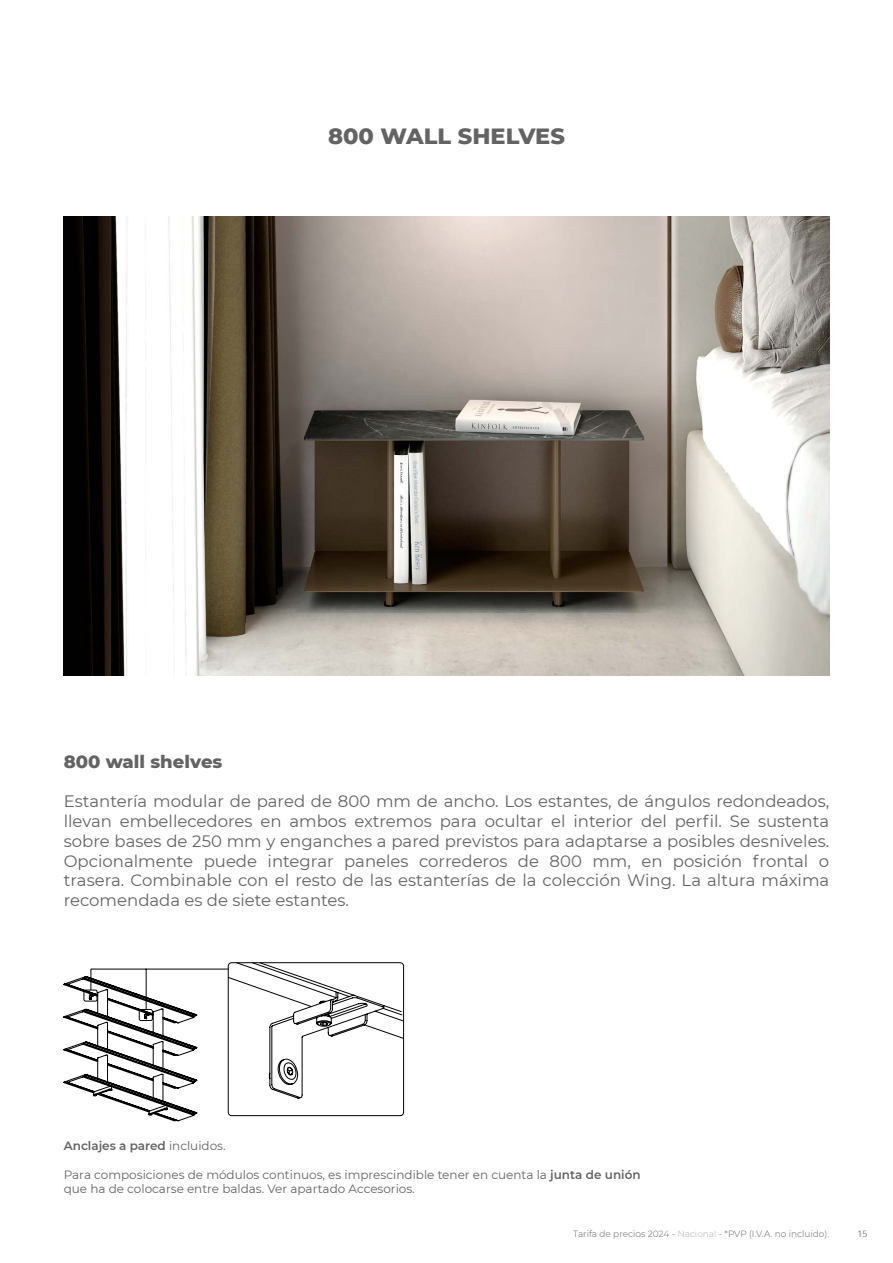
<style>
.page{position:relative;width:893px;height:1263px;background:#fff}
.page>*{position:absolute;margin:0;border:0;box-sizing:border-box;transform-origin:0 0}
.t1{font:800 22.5px "Montserrat";color:#646363}
.t2{font:800 18px "Montserrat";color:#646363}
.t3{font:16.5px/19.8px "Montserrat";color:#646363;text-align:justify}
.t4{font:12px/14.4px "Montserrat";color:#646363}
.t5{font:600 12px "Montserrat";color:#646363}
.t6{font:300 9px "Montserrat";color:#646363}
.t7{font:300 9px "Frutiger 45";color:#646363}
.s1{font-weight:400}
.s2{font-weight:600}
.s3{color:#b3b2b2}
</style>
<div class="page">
<img style="left:64px;top:216px;width:765px;height:460px">
<svg style="left:63px;top:962px;width:342px;height:159px"></svg>
<h1 class="t1" style="left:328px;top:119px;width:238px">800 WALL SHELVES</h1>
<p class="t2" style="left:64px;top:748px;width:160px">800 wall shelves</p>
<p class="t3" style="left:64px;top:791px;width:767px">Estantería modular de pared de 800 mm de ancho. Los estantes, de ángulos redondeados, llevan embellecedores en ambos extremos para ocultar el interior del perfil. Se sustenta sobre bases de 250 mm y enganches a pared previstos para adaptarse a posibles desniveles.<br>Opcionalmente puede integrar paneles correderos de 800 mm, en posición frontal o trasera. Combinable con el resto de las estanterías de la colección Wing. La altura máxima recomendada es de siete estantes.</p>
<p class="t5" style="left:64px;top:1137px;width:163px">Anclajes a pared <span class="s1">incluidos.</span></p>
<p class="t4" style="left:64px;top:1167px;width:578px">Para composiciones de módulos continuos, es imprescindible tener en cuenta la <span class="s2">junta de unión </span>que ha de colocarse entre baldas. Ver apartado Accesorios.</p>
<p class="t6" style="left:573px;top:1228px;width:257px">Tarifa de precios 2024 - <span class="s3">Nacional</span> - *PVP (I.V.A. no incluido).</p>
<p class="t7" style="left:857px;top:1229px;width:12px">15</p>
</div>
